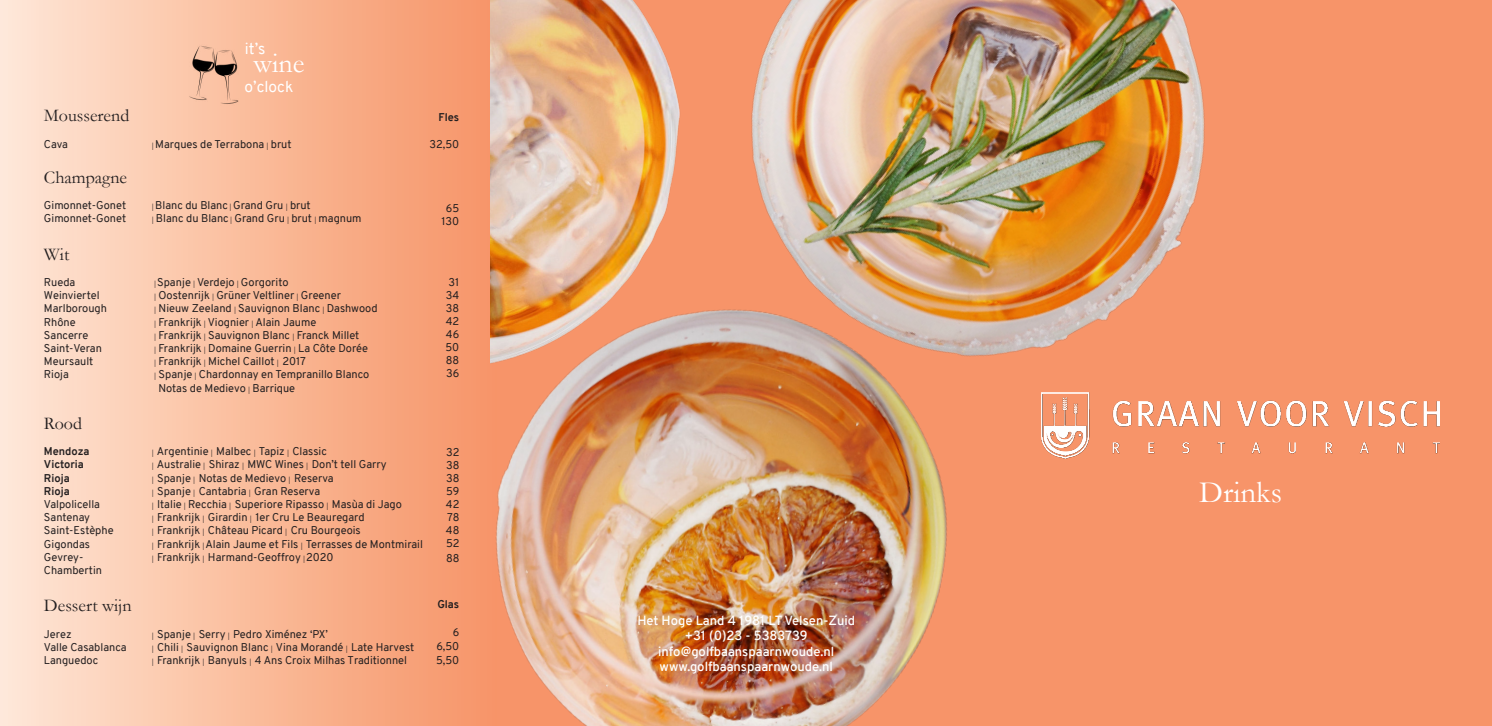
<style>
.page{position:relative;width:1492px;height:726px;background:#fff}
.page>*{position:absolute;margin:0;border:0;box-sizing:border-box;transform-origin:0 0}
.t1{font:31px "Garamond";color:#fff}
.t2{font:28px "Garamond";color:#fff}
.t3{font:18px "Garamond";color:#231f20}
.t4{font:15.5px "Overpass";color:#fff}
.t5{font:600 13px/15.6px "Overpass";color:#fff;text-align:center}
.t6{font:11px/13px "Overpass";color:#231f20;text-align:justify}
.t7{font:700 11px "Overpass";color:#231f20}
.s1{font-size:5px}
</style>
<div class="page">
<div style="left:496px;top:0;width:995px;height:726px;background:#f79469"></div>
<img style="left:1364px;top:400px;width:75px;height:54px">
<div style="left:0;top:0;width:496px;height:726px;background:linear-gradient(to right,#fee7d7,#f69365)"></div>
<img style="left:185px;top:36px;width:58px;height:77px">
<img style="left:435px;top:237px;width:512px;height:489px">
<img style="left:628px;top:0;width:736px;height:479px">
<img style="left:490px;top:0;width:389px;height:404px">
<h3 class="t4" style="left:245px;top:37px;width:22px">it’s</h3>
<h3 class="t4" style="left:244px;top:75px;width:50px">o’clock</h3>
<h2 class="t2" style="left:253px;top:54px;width:53px">wine</h2>
<h3 class="t3" style="left:44px;top:109px;width:87px">Mousserend</h3>
<p class="t6" style="left:44px;top:138px;width:26px">Cava</p>
<p class="t6" style="left:152px;top:138px;width:141px"><span class="s1">|</span> Marques de Terrabona <span class="s1">|</span> brut</p>
<h3 class="t3" style="left:44px;top:171px;width:85px">Champagne</h3>
<p class="t6" style="left:44px;top:199px;width:84px">Gimonnet-Gonet</p>
<p class="t6" style="left:152px;top:199px;width:160px"><span class="s1">|</span> Blanc du Blanc <span class="s1">|</span> Grand Gru <span class="s1">|</span> brut</p>
<p class="t6" style="left:44px;top:212px;width:84px">Gimonnet-Gonet</p>
<p class="t6" style="left:152px;top:212px;width:211px"><span class="s1">|</span> Blanc du Blanc <span class="s1">|</span> Grand Gru <span class="s1">|</span> brut <span class="s1">|</span> magnum</p>
<h3 class="t3" style="left:44px;top:248px;width:27px">Wit</h3>
<p class="t6" style="left:44px;top:276px;width:33px">Rueda</p>
<p class="t6" style="left:155px;top:276px;width:135px"><span class="s1">|</span> Spanje <span class="s1">|</span> Verdejo <span class="s1">|</span> Gorgorito</p>
<p class="t6" style="left:44px;top:289px;width:57px">Weinviertel</p>
<p class="t6" style="left:155px;top:289px;width:188px"><span class="s1">|</span> Oostenrijk <span class="s1">|</span> Grüner Veltliner <span class="s1">|</span> Greener</p>
<p class="t6" style="left:44px;top:302px;width:65px">Marlborough</p>
<p class="t6" style="left:155px;top:302px;width:224px"><span class="s1">|</span> Nieuw Zeeland <span class="s1">|</span> Sauvignon Blanc <span class="s1">|</span> Dashwood</p>
<p class="t6" style="left:44px;top:315px;width:33px">Rhône</p>
<p class="t6" style="left:155px;top:315px;width:163px"><span class="s1">|</span> Frankrijk <span class="s1">|</span> Viognier <span class="s1">|</span> Alain Jaume</p>
<p class="t6" style="left:44px;top:328px;width:46px">Sancerre</p>
<p class="t6" style="left:155px;top:328px;width:206px"><span class="s1">|</span> Frankrijk <span class="s1">|</span> Sauvignon Blanc <span class="s1">|</span> Franck Millet</p>
<p class="t6" style="left:44px;top:342px;width:59px">Saint-Veran</p>
<p class="t6" style="left:155px;top:342px;width:215px"><span class="s1">|</span> Frankrijk <span class="s1">|</span> Domaine Guerrin <span class="s1">|</span> La Côte Dorée</p>
<p class="t6" style="left:44px;top:355px;width:51px">Meursault</p>
<p class="t6" style="left:155px;top:355px;width:153px"><span class="s1">|</span> Frankrijk <span class="s1">|</span> Michel Caillot <span class="s1">|</span> 2017</p>
<p class="t6" style="left:44px;top:368px;width:26px">Rioja</p>
<p class="t6" style="left:158px;top:368px;width:212px;text-indent:-4px"><span class="s1">|</span> Spanje <span class="s1">|</span> Chardonnay en Tempranillo Blanco<br>Notas de Medievo <span class="s1">|</span> Barrique</p>
<h3 class="t3" style="left:44px;top:417px;width:40px">Rood</h3>
<p class="t7" style="left:44px;top:447px;width:47px">Mendoza</p>
<p class="t6" style="left:152px;top:445px;width:176px"><span class="s1">|</span> Argentinie <span class="s1">|</span> Malbec <span class="s1">|</span> Tapiz <span class="s1">|</span> Classic</p>
<p class="t7" style="left:44px;top:460px;width:41px">Victoria</p>
<p class="t6" style="left:152px;top:458px;width:236px"><span class="s1">|</span> Australie <span class="s1">|</span> Shiraz <span class="s1">|</span> MWC Wines <span class="s1">|</span> Don’t tell Garry</p>
<p class="t7" style="left:44px;top:473px;width:27px">Rioja</p>
<p class="t6" style="left:152px;top:471px;width:183px"><span class="s1">|</span> Spanje <span class="s1">|</span> Notas de Medievo <span class="s1">|</span> Reserva</p>
<p class="t7" style="left:44px;top:487px;width:27px">Rioja</p>
<p class="t6" style="left:152px;top:484px;width:170px"><span class="s1">|</span> Spanje <span class="s1">|</span> Cantabria <span class="s1">|</span> Gran Reserva</p>
<p class="t6" style="left:44px;top:498px;width:58px">Valpolicella</p>
<p class="t6" style="left:152px;top:498px;width:251px"><span class="s1">|</span> Italie <span class="s1">|</span> Recchia <span class="s1">|</span> Superiore Ripasso <span class="s1">|</span> Masùa di Jago</p>
<p class="t6" style="left:44px;top:511px;width:48px">Santenay</p>
<p class="t6" style="left:152px;top:511px;width:214px"><span class="s1">|</span> Frankrijk <span class="s1">|</span> Girardin <span class="s1">|</span> 1er Cru Le Beauregard</p>
<p class="t6" style="left:44px;top:524px;width:71px">Saint-Estèphe</p>
<p class="t6" style="left:152px;top:524px;width:210px"><span class="s1">|</span> Frankrijk <span class="s1">|</span> Château Picard <span class="s1">|</span> Cru Bourgeois</p>
<p class="t6" style="left:44px;top:537px;width:48px">Gigondas</p>
<p class="t6" style="left:152px;top:537px;width:272px"><span class="s1">|</span> Frankrijk <span class="s1">|</span> Alain Jaume et Fils <span class="s1">|</span> Terrasses de Montmirail</p>
<p class="t6" style="left:44px;top:550px;width:41px">Gevrey-</p>
<p class="t6" style="left:152px;top:550px;width:183px"><span class="s1">|</span> Frankrijk <span class="s1">|</span> Harmand-Geoffroy <span class="s1">|</span> 2020</p>
<p class="t6" style="left:44px;top:564px;width:60px">Chambertin</p>
<h3 class="t3" style="left:44px;top:599px;width:89px">Dessert wijn</h3>
<p class="t6" style="left:44px;top:627px;width:29px">Jerez</p>
<p class="t6" style="left:152px;top:627px;width:177px"><span class="s1">|</span> Spanje <span class="s1">|</span> Serry <span class="s1">|</span> Pedro Ximénez ‘PX’</p>
<p class="t6" style="left:44px;top:640px;width:84px">Valle Casablanca</p>
<p class="t6" style="left:152px;top:640px;width:264px"><span class="s1">|</span> Chili <span class="s1">|</span> Sauvignon Blanc <span class="s1">|</span> Vina Morandé <span class="s1">|</span> Late Harvest</p>
<p class="t6" style="left:44px;top:654px;width:56px">Languedoc</p>
<p class="t6" style="left:152px;top:654px;width:256px"><span class="s1">|</span> Frankrijk <span class="s1">|</span> Banyuls <span class="s1">|</span> 4 Ans Croix Milhas Traditionnel</p>
<p class="t7" style="left:438px;top:113px;width:22px">Fles</p>
<p class="t6" style="left:429px;top:138px;width:31px">32,50</p>
<p class="t6" style="left:441px;top:202px;width:19px;text-align:center">65<br>130</p>
<p class="t6" style="left:445px;top:276px;width:15px">31<br>34<br>38<br>42<br>46<br>50<br>88<br>36</p>
<p class="t6" style="left:446px;top:445px;width:15px">32<br>38<br>38<br>59<br>42<br>78<br>48<br>52</p>
<p class="t6" style="left:446px;top:551px;width:15px">88</p>
<p class="t7" style="left:437px;top:599px;width:23px">Glas</p>
<p class="t6" style="left:436px;top:625px;width:25px;line-height:14px;text-indent:17px">6<br>6,50<br>5,50</p>
<p class="t5" style="left:637px;top:613px;width:219px">Het Hoge Land 4 1981 LT Velsen-Zuid +31 (0)23 - 5383739 info@golfbaanspaarnwoude.nl www.golfbaanspaarnwoude.nl</p>
<h1 class="t1" style="left:1198px;top:481px;width:84px">Drinks</h1>
</div>
